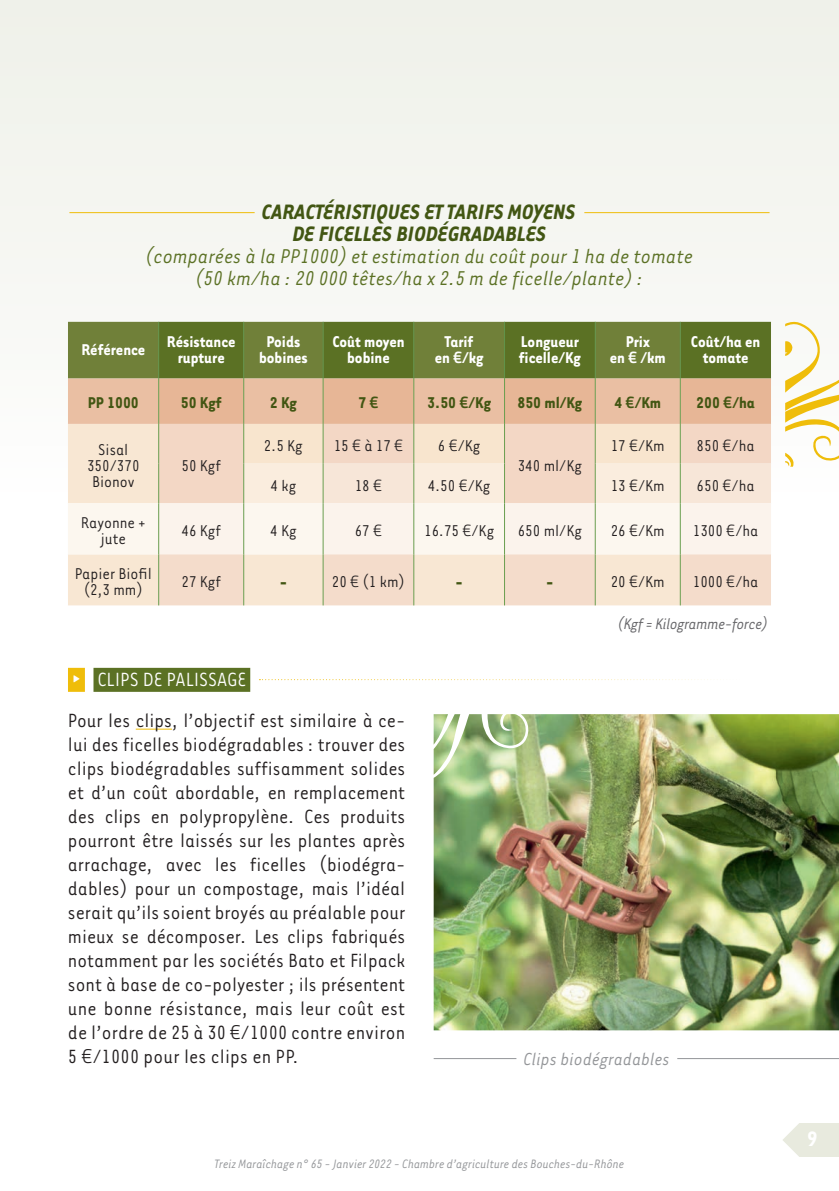
<style>
.page{position:relative;width:839px;height:1191px;background:#fff}
.page>*{position:absolute;margin:0;border:0;box-sizing:border-box;transform-origin:0 0}
.t1{font:italic 700 24px/22px "Tarzana Narrow";color:#425613;text-align:center}
.t2{font:700 24px "Tarzana Narrow";color:#fff}
.t3{font:italic 23px/22px "Tarzana Narrow";color:#5b7124;text-align:center}
.t4{font:22px/24px "Tarzana Narrow";letter-spacing:.005em;color:#231f20}
.t5{font:italic 20px "Tarzana Narrow";color:#939598}
.t6{font:700 20px "Tarzana Narrow";color:#425613}
.t7{font:18px/16px "Tarzana Narrow";color:#231f20;text-align:center}
.t8{font:700 18px/16px "Tarzana Narrow";color:#fff;text-align:center}
.t9{font:700 18px "Tarzana Narrow";color:#425613}
.t10{font:italic 17.6px "Tarzana Narrow";letter-spacing:-.025em;color:#636366}
.t11{font:italic 14px "Tarzana Narrow";letter-spacing:-.01em;color:#939598}
.s1{font-family:"Titillium";font-weight:600;font-size:17.2px}
.s2{font-family:"Titillium";font-weight:300;font-size:17.2px}
.s3{font-weight:700;font-size:20px;color:#425613}
.s4{font-family:"Geogrotesque";font-weight:700;color:#fff}
.s5{color:#fff}
.s6{font-family:"Titillium";font-weight:300;font-size:20.8px}
</style>
<div class="page">
<div style="left:0;top:0;width:839px;height:493px;background:#f3f5ef"></div>
<svg style="left:783px;top:1123px;width:56px;height:33px;background:#ebece2"></svg>
<hr style="left:69px;top:212px;width:186px;height:1px;background:#efbd0a">
<hr style="left:584px;top:212px;width:186px;height:1px;background:#efbd0a">
<div style="left:68px;top:668px;width:17px;height:24px;background:#efbd0a"></div>
<div style="left:93px;top:668px;width:157px;height:24px;background:#5b7124"></div>
<svg style="left:259px;top:679px;width:449px;height:1px"></svg>
<hr style="left:136px;top:728px;width:36px;height:1px;background:#efbd0a">
<img style="left:434px;top:714px;width:405px;height:316px">
<hr style="left:434px;top:1058px;width:82px;height:1px;background:#939598">
<hr style="left:677px;top:1058px;width:162px;height:1px;background:#939598">
<svg style="left:785px;top:321px;width:54px;height:145px"></svg>
<svg style="left:68px;top:322px;width:703px;height:283px;background:#d7c9ac"></svg>
<hr style="left:158px;top:378px;width:1px;height:46px;background:#6a9e4f">
<hr style="left:243px;top:378px;width:1px;height:46px;background:#6a9e4f">
<hr style="left:323px;top:378px;width:1px;height:46px;background:#6a9e4f">
<hr style="left:413px;top:378px;width:1px;height:46px;background:#6a9e4f">
<hr style="left:504px;top:378px;width:1px;height:46px;background:#6a9e4f">
<hr style="left:595px;top:378px;width:1px;height:46px;background:#6a9e4f">
<hr style="left:680px;top:378px;width:1px;height:46px;background:#6a9e4f">
<hr style="left:158px;top:424px;width:1px;height:39px;background:#6a9e4f">
<hr style="left:243px;top:424px;width:1px;height:39px;background:#6a9e4f">
<hr style="left:323px;top:424px;width:1px;height:39px;background:#6a9e4f">
<hr style="left:413px;top:424px;width:1px;height:39px;background:#6a9e4f">
<hr style="left:504px;top:424px;width:1px;height:39px;background:#6a9e4f">
<hr style="left:595px;top:424px;width:1px;height:39px;background:#6a9e4f">
<hr style="left:680px;top:424px;width:1px;height:39px;background:#6a9e4f">
<hr style="left:158px;top:463px;width:1px;height:40px;background:#6a9e4f">
<hr style="left:243px;top:463px;width:1px;height:40px;background:#6a9e4f">
<hr style="left:323px;top:463px;width:1px;height:40px;background:#6a9e4f">
<hr style="left:413px;top:463px;width:1px;height:40px;background:#6a9e4f">
<hr style="left:504px;top:463px;width:1px;height:40px;background:#6a9e4f">
<hr style="left:595px;top:463px;width:1px;height:40px;background:#6a9e4f">
<hr style="left:680px;top:463px;width:1px;height:40px;background:#6a9e4f">
<hr style="left:158px;top:503px;width:1px;height:51px;background:#6a9e4f">
<hr style="left:243px;top:503px;width:1px;height:51px;background:#6a9e4f">
<hr style="left:323px;top:503px;width:1px;height:51px;background:#6a9e4f">
<hr style="left:413px;top:503px;width:1px;height:51px;background:#6a9e4f">
<hr style="left:504px;top:503px;width:1px;height:51px;background:#6a9e4f">
<hr style="left:595px;top:503px;width:1px;height:51px;background:#6a9e4f">
<hr style="left:680px;top:503px;width:1px;height:51px;background:#6a9e4f">
<hr style="left:158px;top:554px;width:1px;height:51px;background:#6a9e4f">
<hr style="left:243px;top:554px;width:1px;height:51px;background:#6a9e4f">
<hr style="left:323px;top:554px;width:1px;height:51px;background:#6a9e4f">
<hr style="left:413px;top:554px;width:1px;height:51px;background:#6a9e4f">
<hr style="left:504px;top:554px;width:1px;height:51px;background:#6a9e4f">
<hr style="left:595px;top:554px;width:1px;height:51px;background:#6a9e4f">
<hr style="left:680px;top:554px;width:1px;height:51px;background:#6a9e4f">
<hr style="left:158px;top:322px;width:1px;height:56px;background:#609249">
<hr style="left:243px;top:322px;width:1px;height:56px;background:#609249">
<hr style="left:323px;top:322px;width:1px;height:56px;background:#609249">
<hr style="left:413px;top:322px;width:1px;height:56px;background:#609249">
<hr style="left:504px;top:322px;width:1px;height:56px;background:#609249">
<hr style="left:595px;top:322px;width:1px;height:56px;background:#609249">
<hr style="left:680px;top:322px;width:1px;height:56px;background:#609249">
<p class="t1" style="left:262px;top:199px;width:315px">CARACTÉRISTIQUES ET TARIFS MOYENS<br>DE FICELLES BIODÉGRADABLES</p>
<p class="t3" style="left:146px;top:244px;width:549px">(comparées à la PP1000) et estimation du coût pour 1 ha de tomate (50 km/ha : 20 000 têtes/ha x 2.5 m de ficelle/plante) :</p>
<p class="t8" style="left:178px;top:333px;width:59px;text-align:left;text-indent:-96px">Référence Résistance rupture</p>
<p class="t8" style="left:259px;top:333px;width:50px">Poids bobines</p>
<p class="t8" style="left:332px;top:333px;width:74px">Coût moyen bobine</p>
<p class="t8" style="left:435px;top:333px;width:50px">Tarif<br>en <span class="s1">€</span>/kg</p>
<p class="t8" style="left:519px;top:333px;width:64px;text-align:left">Longueur ficelle/Kg</p>
<p class="t8" style="left:610px;top:333px;width:57px">Prix<br>en <span class="s1">€</span> /km</p>
<p class="t8" style="left:691px;top:333px;width:71px">Coût/ha en tomate</p>
<p class="t9" style="left:88px;top:391px;width:53px">PP 1000</p>
<p class="t9" style="left:181px;top:391px;width:42px">50 Kgf</p>
<p class="t9" style="left:270px;top:391px;width:28px">2 Kg</p>
<p class="t9" style="left:358px;top:391px;width:22px">7 <span class="s1">€</span></p>
<p class="t9" style="left:427px;top:391px;width:65px">3.50 <span class="s1">€</span>/Kg</p>
<p class="t9" style="left:517px;top:391px;width:66px">850 ml/Kg</p>
<p class="t9" style="left:614px;top:391px;width:48px">4 <span class="s1">€</span>/Km</p>
<p class="t9" style="left:696px;top:391px;width:60px">200 <span class="s1">€</span>/ha</p>
<p class="t7" style="left:87px;top:440px;width:54px">Sisal<br>350/370<br>Bionov</p>
<p class="t7" style="left:264px;top:436px;width:40px">2.5 Kg</p>
<p class="t7" style="left:334px;top:436px;width:71px">15 <span class="s2">€</span> à 17 <span class="s2">€</span></p>
<p class="t7" style="left:438px;top:436px;width:44px">6 <span class="s2">€</span>/Kg</p>
<p class="t7" style="left:611px;top:436px;width:56px">17 <span class="s2">€</span>/Km</p>
<p class="t7" style="left:697px;top:436px;width:60px">850 <span class="s2">€</span>/ha</p>
<p class="t7" style="left:518px;top:456px;width:66px">340 ml/Kg</p>
<p class="t7" style="left:181px;top:456px;width:41px">50 Kgf</p>
<p class="t7" style="left:271px;top:476px;width:27px">4 kg</p>
<p class="t7" style="left:355px;top:476px;width:29px">18 <span class="s2">€</span></p>
<p class="t7" style="left:428px;top:476px;width:64px">4.50 <span class="s2">€</span>/Kg</p>
<p class="t7" style="left:611px;top:476px;width:56px">13 <span class="s2">€</span>/Km</p>
<p class="t7" style="left:697px;top:476px;width:60px">650 <span class="s2">€</span>/ha</p>
<p class="t7" style="left:81px;top:513px;width:67px">Rayonne + jute</p>
<p class="t7" style="left:181px;top:521px;width:41px">46 Kgf</p>
<p class="t7" style="left:270px;top:521px;width:28px">4 Kg</p>
<p class="t7" style="left:355px;top:521px;width:29px">67 <span class="s2">€</span></p>
<p class="t7" style="left:424px;top:521px;width:72px">16.75 <span class="s2">€</span>/Kg</p>
<p class="t7" style="left:518px;top:521px;width:66px">650 ml/Kg</p>
<p class="t7" style="left:611px;top:521px;width:56px">26 <span class="s2">€</span>/Km</p>
<p class="t7" style="left:693px;top:521px;width:67px">1300 <span class="s2">€</span>/ha</p>
<p class="t7" style="left:75px;top:564px;width:78px">Papier Biofil (2,3 mm)</p>
<p class="t7" style="left:182px;top:573px;width:41px">27 Kgf</p>
<p class="t7" style="left:279px;top:573px;width:127px"><span class="s3">-</span> 20 <span class="s2">€</span> (1 km)</p>
<p class="t6" style="left:455px;top:569px;width:9px">-</p>
<p class="t6" style="left:546px;top:569px;width:9px">-</p>
<p class="t7" style="left:611px;top:573px;width:56px">20 <span class="s2">€</span>/Km</p>
<p class="t7" style="left:693px;top:573px;width:67px">1000 <span class="s2">€</span>/ha</p>
<p class="t10" style="left:618px;top:613px;width:152px">(Kgf = Kilogramme-force)</p>
<p class="t4" style="left:68px;top:657px;width:339px;line-height:41px"><span class="s4">∂</span> <span class="s5">CLIPS DE PALISSAGE<br></span>Pour les clips, l’objectif est similaire à ce-</p>
<p class="t4" style="left:68px;top:731px;width:339px;text-align:justify">lui des ficelles biodégradables : trouver des clips biodégradables suffisamment solides et d’un coût abordable, en remplacement des clips en polypropylène. Ces produits pourront être laissés sur les plantes après arrachage, avec les ficelles (biodégra&shy;dables) pour un compostage, mais l’idéal serait qu’ils soient broyés au préalable pour mieux se décomposer. Les clips fabriqués notamment par les sociétés Bato et Filpack sont à base de co-polyester ; ils présentent une bonne résistance, mais leur coût est de l’ordre de 25 à 30 <span class="s6">€</span>/1000 contre environ 5 <span class="s6">€</span>/1000 pour les clips en PP.</p>
<p class="t5" style="left:524px;top:1046px;width:148px">Clips biodégradables</p>
<p class="t11" style="left:215px;top:1155px;width:411px">Treiz Maraîchage n° 65 - Janvier 2022 - Chambre d’agriculture des Bouches-du-Rhône</p>
<p class="t2" style="left:807px;top:1123px;width:12px">9</p>
</div>
